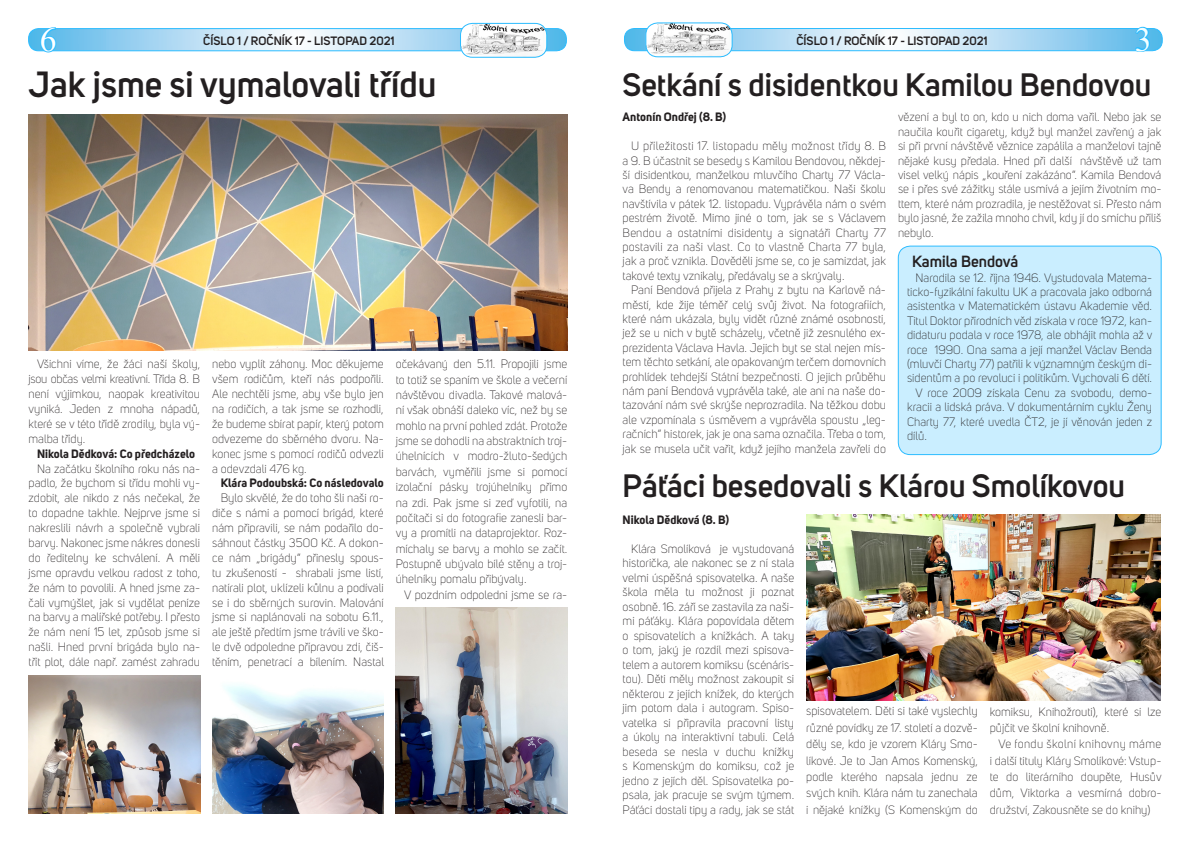
<style>
.page{position:relative;width:1191px;height:842px;background:#fff}
.page>*{position:absolute;margin:0;border:0;box-sizing:border-box;transform-origin:0 0}
.t1{font:600 36px "Uni Sans";color:#231f20}
.t2{font:33.7px "Times New Roman";color:#fff}
.t3{font:33.7px "Times New Roman";color:#f4ffff}
.t4{font:600 32px "Uni Sans";color:#231f20}
.t5{font:600 16px "Uni Sans";color:#231f20}
.t6{font:300 12px/14.4px "Uni Sans";color:#231f20;text-align:justify}
.t7{font:700 12px "Uni Sans";color:#231f20}
.t8{font:600 12px "Uni Sans";color:#231f20}
</style>
<div class="page">
<div style="left:460px;top:23px;width:87px;height:35px;border:1px solid #2cbcff;border-radius:12px"></div>
<svg style="left:29px;top:23px;width:537px;height:34px"></svg>
<svg style="left:624px;top:23px;width:538px;height:34px"></svg>
<div style="left:898px;top:246px;width:263px;height:209px;background:#caeeff;border-radius:12px"></div>
<div style="left:898px;top:246px;width:263px;height:209px;border:1px solid #2cbcff;border-radius:12px"></div>
<img style="left:806px;top:514px;width:354px;height:186px">
<img style="left:28px;top:114px;width:539px;height:236px">
<img style="left:29px;top:675px;width:171px;height:139px">
<img style="left:212px;top:685px;width:172px;height:129px">
<img style="left:396px;top:607px;width:171px;height:207px">
<p class="t2" style="left:40px;top:16px;width:18px">6</p>
<p class="t8" style="left:203px;top:33px;width:193px">ČÍSLO 1 / ROČNÍK 17 - LISTOPAD 2021</p>
<p class="t8" style="left:796px;top:34px;width:193px">ČÍSLO 1 / ROČNÍK 17 - LISTOPAD 2021</p>
<p class="t3" style="left:1135px;top:16px;width:18px">3</p>
<p class="t4" style="left:622px;top:65px;width:530px">Setkání s disidentkou Kamilou Bendovou</p>
<p class="t7" style="left:622px;top:110px;width:105px">Antonín Ondřej (8. B)</p>
<p class="t6" style="left:622px;top:139px;width:265px;text-indent:9px">U příležitosti 17. listopadu měly možnost třídy 8. B a 9. B účastnit se besedy s Kamilou Bendovou, někdej&shy;ší disidentkou, manželkou mluvčího Charty 77 Václa&shy;va Bendy a renomovanou matematičkou. Naši školu navštívila v pátek 12. listopadu. Vyprávěla nám o svém pestrém životě. Mimo jiné o tom, jak se s Václavem Bendou a ostatními disidenty a signatáři Charty 77 postavili za naši vlast. Co to vlastně Charta 77 byla, jak a proč vznikla. Dověděli jsme se, co je samizdat, jak takové texty vznikaly, předávaly se a skrývaly.</p>
<p class="t6" style="left:622px;top:283px;width:265px;text-indent:9px">Paní Bendová přijela z Prahy z bytu na Karlově ná&shy;městí, kde žije téměř celý svůj život. Na fotografiích, které nám ukázala, byly vidět různé známé osobnosti, jež se u nich v bytě scházely, včetně již zesnulého ex&shy;prezidenta Václava Havla. Jejich byt se stal nejen mís&shy;tem těchto setkání, ale opakovaným terčem domovních prohlídek tehdejší Státní bezpečnosti. O jejich průběhu nám paní Bendová vyprávěla také, ale ani na naše do&shy;tazování nám své skrýše neprozradila. Na těžkou dobu ale vzpomínala s úsměvem a vyprávěla spoustu „leg&shy;račních“ historek, jak je ona sama označila. Třeba o tom, jak se musela učit vařit, když jejího manžela zavřeli do</p>
<p class="t1" style="left:29px;top:63px;width:409px">Jak jsme si vymalovali třídu</p>
<p class="t6" style="left:898px;top:110px;width:265px">vězení a byl to on, kdo u nich doma vařil. Nebo jak se naučila kouřit cigarety, když byl manžel zavřený a jak si při první návštěvě věznice zapálila a manželovi tajně nějaké kusy předala. Hned při další návštěvě už tam visel velký nápis „kouření zakázáno“. Kamila Bendová se i přes své zážitky stále usmívá a jejím životním mo&shy;ttem, které nám prozradila, je nestěžovat si. Přesto nám bylo jasné, že zažila mnoho chvil, kdy jí do smíchu příliš nebylo.</p>
<p class="t5" style="left:912px;top:252px;width:108px">Kamila Bendová</p>
<p class="t6" style="left:907px;top:270px;width:247px;text-indent:9px">Narodila se 12. října 1946. Vystudovala Matema&shy;ticko-fyzikální fakultu UK a pracovala jako odborná asistentka v Matematickém ústavu Akademie věd.<br>Titul Doktor přírodních věd získala v roce 1972, kan&shy;didaturu podala v roce 1978, ale obhájit mohla až v roce 1990. Ona sama a její manžel Václav Benda (mluvčí Charty 77) patřili k významným českým di&shy;sidentům a po revoluci i politikům. Vychovali 6 dětí.</p>
<p class="t6" style="left:907px;top:385px;width:246px;text-indent:9px">V roce 2009 získala Cenu za svobodu, demo&shy;kracii a lidská práva. V dokumentárním cyklu Ženy Charty 77, které uvedla ČT2, je jí věnován jeden z dílů.</p>
<p class="t4" style="left:622px;top:467px;width:504px">Páťáci besedovali s Klárou Smolíkovou</p>
<p class="t7" style="left:622px;top:512px;width:108px">Nikola Dědková (8. B)</p>
<p class="t6" style="left:622px;top:541px;width:173px;text-indent:9px">Klára Smolíková je vystudovaná historička, ale nakonec se z ní stala velmi úspěšná spisovatelka. A naše škola měla tu možnost ji poznat osobně. 16. září se zastavila za naši&shy;mi páťáky. Klára popovídala dětem o spisovatelích a knížkách. A taky o tom, jaký je rozdíl mezi spisova&shy;telem a autorem komiksu (scénáris&shy;tou). Děti měly možnost zakoupit si některou z jejích knížek, do kterých jim potom dala i autogram. Spiso&shy;vatelka si připravila pracovní listy a úkoly na interaktivní tabuli. Celá beseda se nesla v duchu knížky s Komenským do komiksu, což je jedno z jejích děl. Spisovatelka po&shy;psala, jak pracuje se svým týmem.<br>Páťáci dostali tipy a rady, jak se stát</p>
<p class="t6" style="left:29px;top:357px;width:173px;line-height:14.9px;text-indent:9px">Všichni víme, že žáci naší školy, jsou občas velmi kreativní. Třída 8. B není výjimkou, naopak kreativitou vyniká. Jeden z mnoha nápadů, které se v této třídě zrodily, byla vý&shy;malba třídy.</p>
<p class="t7" style="left:37px;top:446px;width:160px">Nikola Dědková: Co předcházelo</p>
<p class="t6" style="left:29px;top:461px;width:173px;line-height:14.9px;text-indent:9px">Na začátku školního roku nás na&shy;padlo, že bychom si třídu mohli vy&shy;zdobit, ale nikdo z nás nečekal, že to dopadne takhle. Nejprve jsme si nakreslili návrh a společně vybrali barvy. Nakonec jsme nákres donesli do ředitelny ke schválení. A měli jsme opravdu velkou radost z toho, že nám to povolili. A hned jsme za&shy;čali vymýšlet, jak si vydělat peníze na barvy a malířské potřeby. I přesto že nám není 15 let, způsob jsme si našli. Hned první brigáda bylo na&shy;třít plot, dále např. zamést zahradu</p>
<p class="t6" style="left:212px;top:357px;width:173px;line-height:14.9px">nebo vyplít záhony. Moc děkujeme všem rodičům, kteří nás podpořili.<br>Ale nechtěli jsme, aby vše bylo jen na rodičích, a tak jsme se rozhodli, že budeme sbírat papír, který potom odvezeme do sběrného dvoru. Na&shy;konec jsme s pomocí rodičů odvezli a odevzdali 476 kg.</p>
<p class="t7" style="left:221px;top:476px;width:165px">Klára Podoubská: Co následovalo</p>
<p class="t6" style="left:212px;top:491px;width:173px;line-height:14.9px;text-indent:9px">Bylo skvělé, že do toho šli naši ro&shy;diče s námi a pomocí brigád, které nám připravili, se nám podařilo do&shy;sáhnout částky 3500 Kč. A dokon&shy;ce nám „brigády“ přinesly spous&shy;tu zkušeností - shrabali jsme listí, natírali plot, uklízeli kůlnu a podívali se i do sběrných surovin. Malování jsme si naplánovali na sobotu 6.11., ale ještě předtím jsme trávili ve ško&shy;le dvě odpoledne přípravou zdi, čiš&shy;těním, penetrací a bílením. Nastal</p>
<p class="t6" style="left:396px;top:357px;width:173px;line-height:15.4px">očekávaný den 5.11. Propojili jsme to totiž se spaním ve škole a večerní návštěvou divadla. Takové malová&shy;ní však obnáší daleko víc, než by se mohlo na první pohled zdát. Protože jsme se dohodli na abstraktních troj&shy;úhelnících v modro-žluto-šedých barvách, vyměřili jsme si pomocí izolační pásky trojúhelníky přímo na zdi. Pak jsme si zeď vyfotili, na počítači si do fotografie zanesli bar&shy;vy a promítli na dataprojektor. Roz&shy;míchaly se barvy a mohlo se začít.<br>Postupně ubývalo bílé stěny a troj&shy;úhelníky pomalu přibývaly.</p>
<p class="t6" style="left:404px;top:587px;width:165px">V pozdním odpoledni jsme se ra-</p>
<p class="t6" style="left:806px;top:703px;width:173px;line-height:16.4px">spisovatelem. Děti si také vyslechly různé povídky ze 17. století a dozvě&shy;děly se, kdo je vzorem Kláry Smo&shy;líkové. Je to Jan Amos Komenský, podle kterého napsala jednu ze svých knih. Klára nám tu zanechala i nějaké knížky (S Komenským do</p>
<p class="t6" style="left:989px;top:703px;width:173px;line-height:16.3px">komiksu, Knihožrouti), které si lze půjčit ve školní knihovně.</p>
<p class="t6" style="left:989px;top:736px;width:173px;line-height:16.3px;text-indent:9px">Ve fondu školní knihovny máme i další tituly Kláry Smolíkové: Vstup&shy;te do literárního doupěte, Husův dům, Viktorka a vesmírná dobro&shy;družství, Zakousněte se do knihy)</p>
</div>
